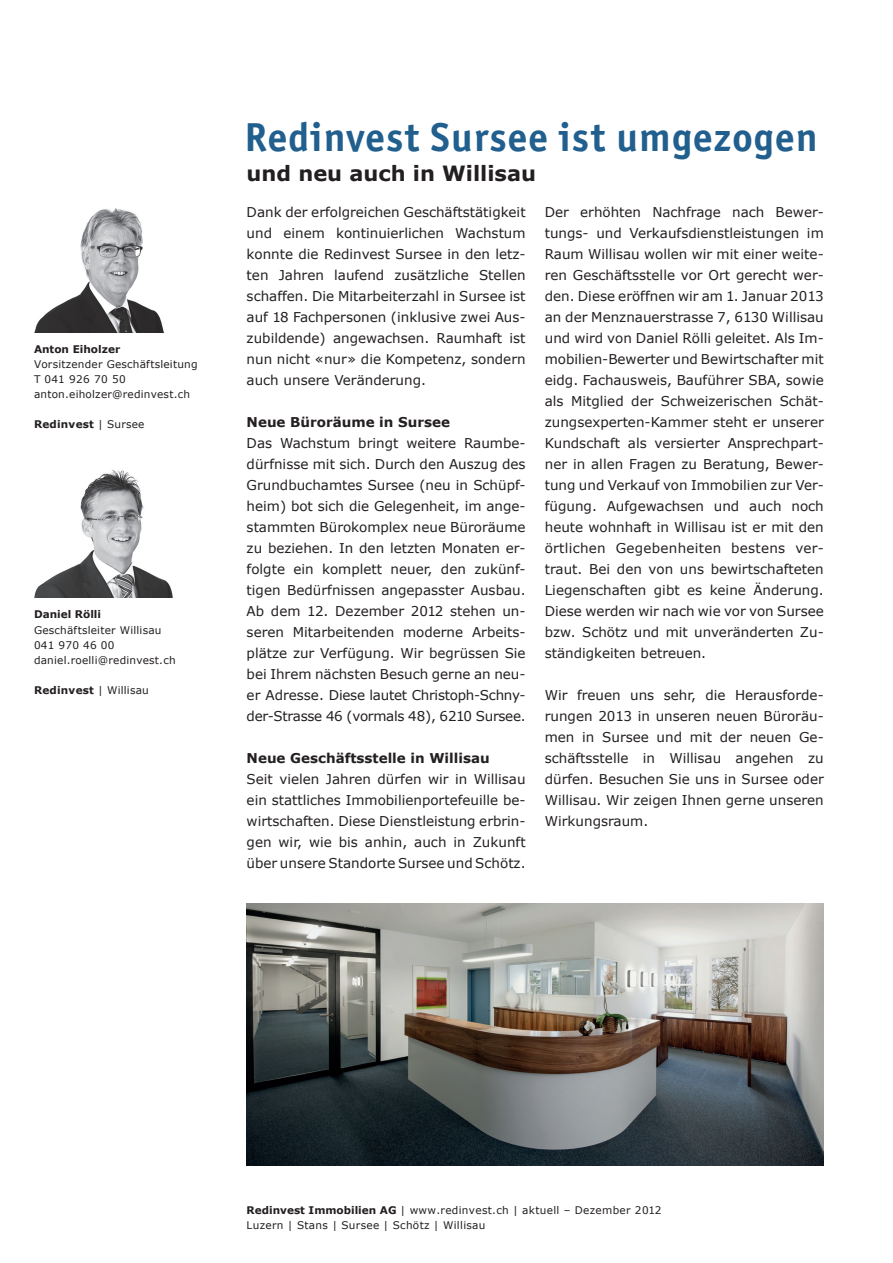
<style>
.page{position:relative;width:893px;height:1263px;background:#fff}
.page>*{position:absolute;margin:0;border:0;box-sizing:border-box;transform-origin:0 0}
.t1{font:700 40.5px "Officina Sans ITC Std";letter-spacing:.03em;color:#215f8e}
.t2{font:700 21px "Verdana";color:#231f20}
.t3{font:13.5px/21px "Verdana";color:#231f20;text-align:justify}
.t4{font:700 13.5px "Verdana";color:#231f20}
.t5{font:10.5px/15px "Verdana";letter-spacing:.02em;color:#231f20}
.t6{font:700 10.5px "Verdana";letter-spacing:.02em;color:#231f20}
.t7{font:700 10.5px "Verdana";color:#231f20}
.s1{font-weight:400}
.s2{font-weight:700}
</style>
<div class="page">
<img style="left:34px;top:208px;width:130px;height:125px">
<img style="left:247px;top:903px;width:577px;height:262px">
<img style="left:34px;top:469px;width:139px;height:129px">
<p class="t7" style="left:34px;top:342px;width:88px">Anton Eiholzer</p>
<p class="t5" style="left:34px;top:357px;width:165px">Vorsitzender Geschäftsleitung<br>T 041 926 70 50 anton.eiholzer@redinvest.ch</p>
<p class="t6" style="left:34px;top:417px;width:112px">Redinvest <span class="s1">| Sursee</span></p>
<p class="t7" style="left:34px;top:607px;width:69px">Daniel Rölli</p>
<p class="t5" style="left:34px;top:622px;width:143px">Geschäftsleiter Willisau<br>041 970 46 00 daniel.roelli@redinvest.ch</p>
<p class="t6" style="left:34px;top:682px;width:116px">Redinvest <span class="s1">| Willisau</span></p>
<h1 class="t1" style="left:244px;top:112px;width:574px">Redinvest Sursee ist umgezogen</h1>
<h2 class="t2" style="left:247px;top:158px;width:291px">und neu auch in Willisau</h2>
<p class="t3" style="left:247px;top:201px;width:281px">Dank der erfolgreichen Geschäftstätigkeit und einem kontinuierlichen Wachstum konnte die Redinvest Sursee in den letz&shy;ten Jahren laufend zusätzliche Stellen schaffen. Die Mitarbeiterzahl in Sursee ist auf 18 Fachpersonen (inklusive zwei Aus&shy;zubildende) angewachsen. Raumhaft ist nun nicht «nur» die Kompetenz, sondern auch unsere Veränderung.</p>
<p class="t4" style="left:247px;top:412px;width:205px">Neue Büroräume in Sursee</p>
<p class="t3" style="left:247px;top:432px;width:281px">Das Wachstum bringt weitere Raumbe&shy;dürfnisse mit sich. Durch den Auszug des Grundbuchamtes Sursee (neu in Schüpf&shy;heim) bot sich die Gelegenheit, im ange&shy;stammten Bürokomplex neue Büroräume zu beziehen. In den letzten Monaten er&shy;folgte ein komplett neuer, den zukünf&shy;tigen Bedürfnissen angepasster Ausbau.<br>Ab dem 12. Dezember 2012 stehen un&shy;seren Mitarbeitenden moderne Arbeits&shy;plätze zur Verfügung. Wir begrüssen Sie bei Ihrem nächsten Besuch gerne an neu&shy;er Adresse. Diese lautet Christoph-Schny&shy;der-Strasse 46 (vormals 48), 6210 Sursee.</p>
<p class="t4" style="left:247px;top:748px;width:245px">Neue Geschäftsstelle in Willisau</p>
<p class="t3" style="left:247px;top:768px;width:281px">Seit vielen Jahren dürfen wir in Willisau ein stattliches Immobilienportefeuille be&shy;wirtschaften. Diese Dienstleistung erbrin&shy;gen wir, wie bis anhin, auch in Zukunft über unsere Standorte Sursee und Schötz.</p>
<p class="t3" style="left:545px;top:201px;width:281px">Der erhöhten Nachfrage nach Bewer&shy;tungs- und Verkaufsdienstleistungen im Raum Willisau wollen wir mit einer weite&shy;ren Geschäftsstelle vor Ort gerecht wer&shy;den. Diese eröffnen wir am 1. Januar 2013 an der Menznauerstrasse 7, 6130 Willisau und wird von Daniel Rölli geleitet. Als Im&shy;mobilien-Bewerter und Bewirtschafter mit eidg. Fachausweis, Bauführer SBA, sowie als Mitglied der Schweizerischen Schät&shy;zungsexperten-Kammer steht er unserer Kundschaft als versierter Ansprechpart&shy;ner in allen Fragen zu Beratung, Bewer&shy;tung und Verkauf von Immobilien zur Ver&shy;fügung. Aufgewachsen und auch noch heute wohnhaft in Willisau ist er mit den örtlichen Gegebenheiten bestens ver&shy;traut. Bei den von uns bewirtschafteten Liegenschaften gibt es keine Änderung.<br>Diese werden wir nach wie vor von Sursee bzw. Schötz und mit unveränderten Zu&shy;ständigkeiten betreuen.</p>
<p class="t3" style="left:545px;top:684px;width:281px">Wir freuen uns sehr, die Herausforde&shy;rungen 2013 in unseren neuen Büroräu&shy;men in Sursee und mit der neuen Ge&shy;schäftsstelle in Willisau angehen zu dürfen. Besuchen Sie uns in Sursee oder Willisau. Wir zeigen Ihnen gerne unseren Wirkungsraum.</p>
<p class="t5" style="left:247px;top:1202px;width:416px"><span class="s2">Redinvest Immobilien AG</span> | www.redinvest.ch | aktuell – Dezember 2012<br>Luzern | Stans | Sursee | Schötz | Willisau</p>
</div>
